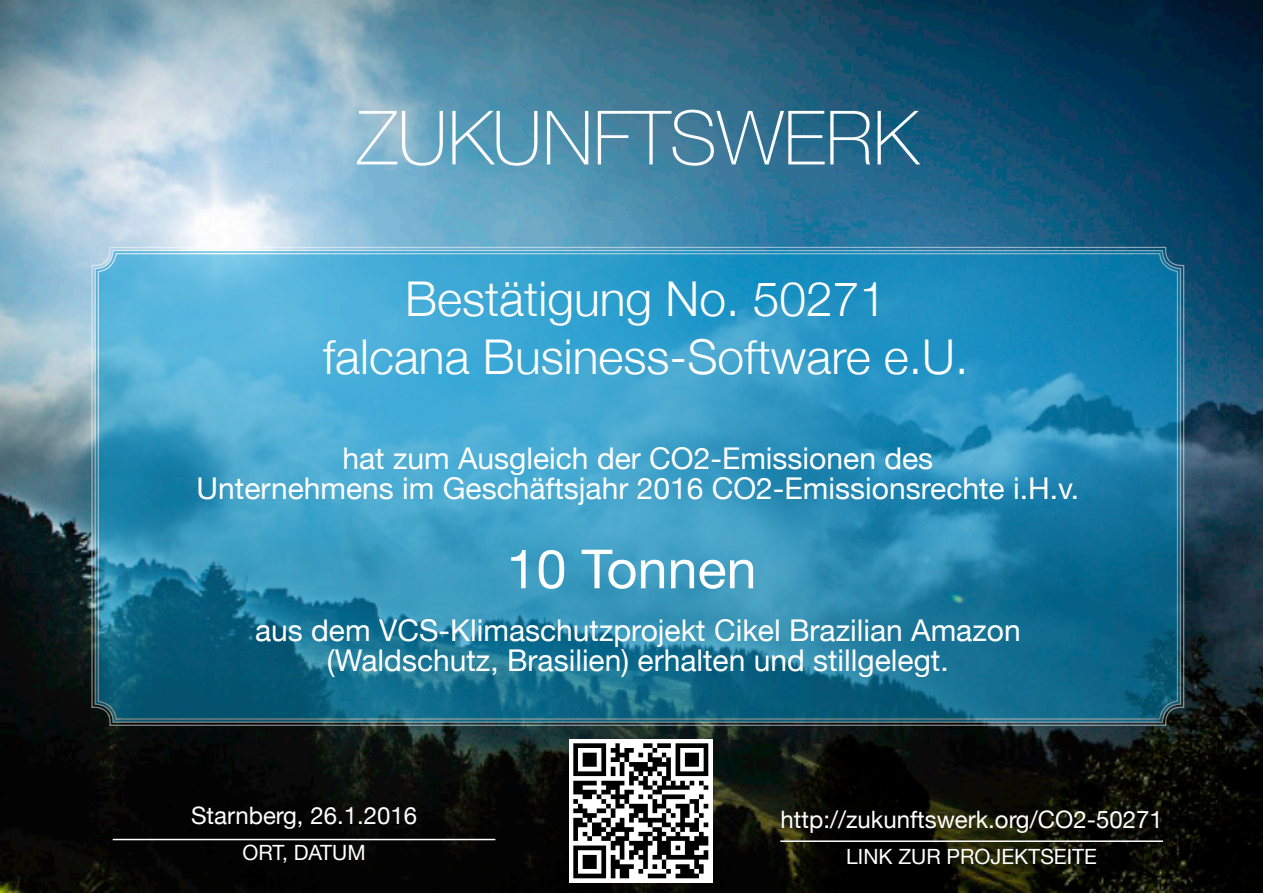
<style>
.page{position:relative;width:1263px;height:893px;background:#fff}
.page>*{position:absolute;margin:0;border:0;box-sizing:border-box;transform-origin:0 0}
.t1{font:100 75px "Helvetica Neue";color:#fcfcfc}
.t2{font:54px "Helvetica Neue";color:#fff}
.t3{font:300 48px/57.6px "Helvetica Neue";color:#fff;text-align:center}
.t4{font:30px/30px "Helvetica Neue";color:#fff;text-align:center}
.t5{font:24px "Helvetica Neue";color:#fff}
.t6{font:21px "Helvetica Neue";color:#fff}
</style>
<div class="page">
<img style="left:0;top:0;width:1263px;height:893px">
<svg style="left:94px;top:249px;width:1088px;height:474px;background:#3390b5"></svg>
<hr style="left:113px;top:839px;width:382px;height:1px;background:#fff">
<hr style="left:780px;top:840px;width:383px;height:2px;background:#fff">
<img style="left:570px;top:740px;width:143px;height:143px">
<p class="t1" style="left:357px;top:81px;width:563px">ZUKUNFTSWERK</p>
<p class="t3" style="left:323px;top:267px;width:647px">Bestätigung No. 50271<br>falcana Business-Software e.U.</p>
<p class="t4" style="left:197px;top:445px;width:884px">hat zum Ausgleich der CO2-Emissionen des<br>Unternehmens im Geschäftsjahr 2016 CO2-Emissionsrechte i.H.v.</p>
<p class="t2" style="left:506px;top:530px;width:252px">10 Tonnen</p>
<p class="t4" style="left:255px;top:617px;width:767px">aus dem VCS-Klimaschutzprojekt Cikel Brazilian Amazon</p>
<p class="t4" style="left:327px;top:647px;width:623px">(Waldschutz, Brasilien) erhalten und stillgelegt.</p>
<p class="t5" style="left:191px;top:798px;width:228px">Starnberg, 26.1.2016</p>
<p class="t6" style="left:242px;top:838px;width:125px">ORT, DATUM</p>
<p class="t5" style="left:781px;top:803px;width:384px">http://zukunftswerk.org/CO2-50271</p>
<p class="t6" style="left:846px;top:842px;width:252px">LINK ZUR PROJEKTSEITE</p>
</div>
